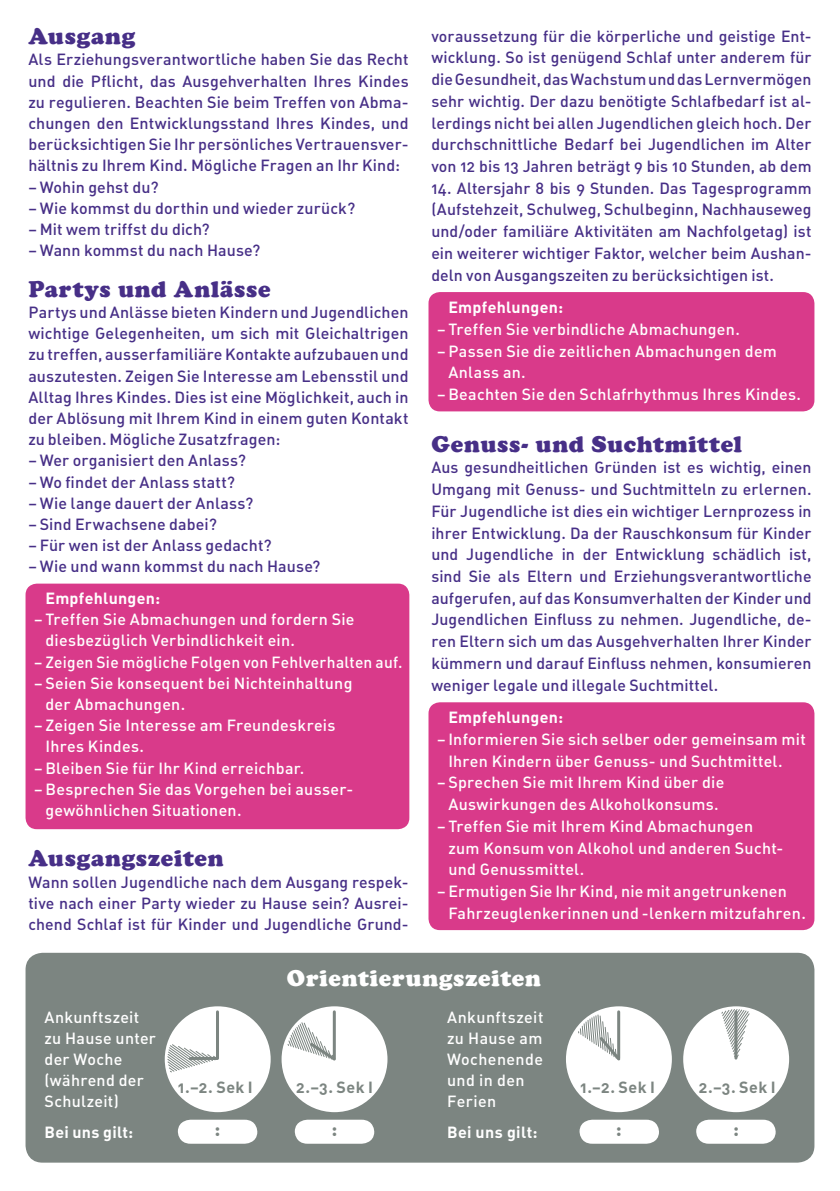
<style>
.page{position:relative;width:840px;height:1191px;background:#fff}
.page>*{position:absolute;margin:0;border:0;box-sizing:border-box;transform-origin:0 0}
.t1{font:900 23.6px "Cooper";letter-spacing:.03em;color:#472f87}
.t2{font:900 23.6px "Cooper";letter-spacing:.035em;color:#fff}
.t3{font:20px "DIN Bold Alternate";color:#7c8581}
.t4{font:16px/21.8px "DIN Medium Alternate";letter-spacing:.01em;color:#472f87;text-align:justify}
.t5{font:16px/21px "DIN Medium Alternate";letter-spacing:.015em;color:#fff}
.t6{font:16px "DIN Bold Alternate";letter-spacing:.015em;color:#fff}
.t7{font:16px "DIN Bold Alternate";letter-spacing:.03em;color:#7c8581}
</style>
<div class="page">
<div style="left:428px;top:702px;width:386px;height:228px;background:#d93a8a;border-radius:11px"></div>
<div style="left:26px;top:583px;width:383px;height:246px;background:#d93a8a;border-radius:11px"></div>
<div style="left:428px;top:292px;width:386px;height:119px;background:#d93a8a;border-radius:11px"></div>
<div style="left:26px;top:952px;width:788px;height:210px;background:#7c8581;border-radius:17px"></div>
<div style="left:165px;top:1006px;width:105px;height:106px;background:#fff;border-radius:50%"></div>
<svg style="left:166px;top:1043px;width:52px;height:30px"></svg>
<hr style="left:216px;top:1011px;width:3px;height:47px;background:#7c8581">
<hr style="left:190px;top:1057px;width:27px;height:3px;background:#7c8581">
<div style="left:281px;top:1006px;width:106px;height:106px;background:#fff;border-radius:50%"></div>
<hr style="left:332px;top:1011px;width:3px;height:47px;background:#7c8581">
<svg style="left:287px;top:1021px;width:49px;height:40px"></svg>
<div style="left:565px;top:1006px;width:106px;height:106px;background:#fff;border-radius:50%"></div>
<hr style="left:617px;top:1011px;width:3px;height:47px;background:#7c8581">
<svg style="left:577px;top:1013px;width:44px;height:48px"></svg>
<div style="left:682px;top:1006px;width:106px;height:106px;background:#fff;border-radius:50%"></div>
<svg style="left:720px;top:1008px;width:30px;height:52px"></svg>
<hr style="left:734px;top:1011px;width:3px;height:47px;background:#7c8581">
<svg style="left:178px;top:1119px;width:79px;height:24px;background:#f4f4f4"></svg>
<svg style="left:294px;top:1119px;width:80px;height:24px;background:#f2f3f3"></svg>
<svg style="left:579px;top:1119px;width:79px;height:24px;background:#f3f4f4"></svg>
<svg style="left:696px;top:1119px;width:79px;height:24px;background:#f3f4f4"></svg>
<h1 class="t1" style="left:28px;top:22px;width:108px">Ausgang</h1>
<p class="t4" style="left:28px;top:48px;width:381px;line-height:21.2px">Als Erziehungsverantwortliche haben Sie das Recht und die Pflicht, das Ausgehverhalten Ihres Kindes zu regulieren. Beachten Sie beim Treffen von Abma&shy;chungen den Entwicklungsstand Ihres Kindes, und berücksichtigen Sie Ihr persönliches Vertrauensver&shy;hältnis zu Ihrem Kind. Mögliche Fragen an Ihr Kind:</p>
<p class="t4" style="left:28px;top:175px;width:132px">– Wohin gehst du?</p>
<p class="t4" style="left:28px;top:196px;width:328px">– Wie kommst du dorthin und wieder zurück?</p>
<p class="t4" style="left:28px;top:218px;width:183px">– Mit wem triffst du dich?</p>
<p class="t4" style="left:28px;top:239px;width:233px">– Wann kommst du nach Hause?</p>
<h1 class="t1" style="left:28px;top:275px;width:244px">Partys und Anlässe</h1>
<p class="t4" style="left:28px;top:301px;width:381px;line-height:21.2px">Partys und Anlässe bieten Kindern und Jugendlichen wichtige Gelegenheiten, um sich mit Gleichaltrigen zu treffen, ausserfamiliäre Kontakte aufzubauen und auszutesten. Zeigen Sie Interesse am Lebensstil und Alltag Ihres Kindes. Dies ist eine Möglichkeit, auch in der Ablösung mit Ihrem Kind in einem guten Kontakt zu bleiben. Mögliche Zusatzfragen:</p>
<p class="t4" style="left:28px;top:449px;width:219px">– Wer organisiert den Anlass?</p>
<p class="t4" style="left:28px;top:470px;width:208px">– Wo findet der Anlass statt?</p>
<p class="t4" style="left:28px;top:491px;width:226px">– Wie lange dauert der Anlass?</p>
<p class="t4" style="left:28px;top:513px;width:190px">– Sind Erwachsene dabei?</p>
<p class="t4" style="left:28px;top:534px;width:245px">– Für wen ist der Anlass gedacht?</p>
<p class="t4" style="left:28px;top:555px;width:293px">– Wie und wann kommst du nach Hause?</p>
<p class="t6" style="left:45px;top:587px;width:116px">Empfehlungen:</p>
<p class="t5" style="left:45px;top:608px;width:310px;text-indent:-11px">– Treffen Sie Abmachungen und fordern Sie diesbezüglich Verbindlichkeit ein.</p>
<p class="t5" style="left:34px;top:650px;width:370px">– Zeigen Sie mögliche Folgen von Fehlverhalten auf.</p>
<p class="t5" style="left:45px;top:672px;width:308px;text-indent:-11px">– Seien Sie konsequent bei Nichteinhaltung der Abmachungen.</p>
<p class="t5" style="left:45px;top:714px;width:291px;text-indent:-11px">– Zeigen Sie Interesse am Freundeskreis<br>Ihres Kindes.</p>
<p class="t5" style="left:34px;top:756px;width:272px">– Bleiben Sie für Ihr Kind erreichbar.</p>
<p class="t5" style="left:45px;top:778px;width:309px;text-indent:-11px">– Besprechen Sie das Vorgehen bei ausser&shy;gewöhnlichen Situationen.</p>
<h1 class="t1" style="left:28px;top:844px;width:197px">Ausgangszeiten</h1>
<p class="t4" style="left:28px;top:870px;width:381px;line-height:21.2px">Wann sollen Jugendliche nach dem Ausgang respek&shy;tive nach einer Party wieder zu Hause sein? Ausrei&shy;chend Schlaf ist für Kinder und Jugendliche Grund-</p>
<p class="t4" style="left:431px;top:24px;width:381px">voraussetzung für die körperliche und geistige Ent&shy;wicklung. So ist genügend Schlaf unter anderem für die Gesundheit, das Wachstum und das Lernvermögen sehr wichtig. Der dazu benötigte Schlafbedarf ist al&shy;lerdings nicht bei allen Jugendlichen gleich hoch. Der durchschnittliche Bedarf bei Jugendlichen im Alter von 12 bis 13 Jahren beträgt 9 bis 10 Stunden, ab dem</p>
<p class="t4" style="left:431px;top:176px;width:381px">14. Altersjahr 8 bis 9 Stunden. Das Tagesprogramm (Aufstehzeit, Schulweg, Schulbeginn, Nachhauseweg und/oder familiäre Aktivitäten am Nachfolgetag) ist ein weiterer wichtiger Faktor, welcher beim Aushan&shy;deln von Ausgangszeiten zu berücksichtigen ist.</p>
<p class="t6" style="left:448px;top:297px;width:116px">Empfehlungen:</p>
<p class="t5" style="left:437px;top:318px;width:304px">– Treffen Sie verbindliche Abmachungen.</p>
<p class="t5" style="left:448px;top:339px;width:330px;line-height:21.8px;text-indent:-11px">– Passen Sie die zeitlichen Abmachungen dem<br>Anlass an.</p>
<p class="t5" style="left:437px;top:383px;width:365px">– Beachten Sie den Schlafrhythmus Ihres Kindes.</p>
<h1 class="t1" style="left:431px;top:430px;width:312px">Genuss- und Suchtmittel</h1>
<p class="t4" style="left:431px;top:456px;width:381px">Aus gesundheitlichen Gründen ist es wichtig, einen Umgang mit Genuss- und Suchtmitteln zu erlernen.<br>Für Jugendliche ist dies ein wichtiger Lernprozess in ihrer Entwicklung. Da der Rauschkonsum für Kinder und Jugendliche in der Entwicklung schädlich ist, sind Sie als Eltern und Erziehungsverantwortliche aufgerufen, auf das Konsumverhalten der Kinder und Jugendlichen Einfluss zu nehmen. Jugendliche, de&shy;ren Eltern sich um das Ausgehverhalten Ihrer Kinder kümmern und darauf Einfluss nehmen, konsumieren weniger legale und illegale Suchtmittel.</p>
<p class="t6" style="left:448px;top:707px;width:116px">Empfehlungen:</p>
<p class="t5" style="left:448px;top:727px;width:359px;line-height:21.8px;text-indent:-11px">– Informieren Sie sich selber oder gemeinsam mit<br>Ihren Kindern über Genuss- und Suchtmittel.</p>
<p class="t5" style="left:437px;top:771px;width:289px;line-height:21.8px;text-align:center">– Sprechen Sie mit Ihrem Kind über die<br>Auswirkungen des Alkoholkonsums.</p>
<p class="t5" style="left:448px;top:814px;width:336px;line-height:21.8px;text-indent:-11px">– Treffen Sie mit Ihrem Kind Abmachungen zum Konsum von Alkohol und anderen Sucht&shy;und Genussmittel.</p>
<p class="t5" style="left:448px;top:879px;width:359px;line-height:21.8px;text-indent:-11px">– Ermutigen Sie Ihr Kind, nie mit angetrunkenen<br>Fahrzeuglenkerinnen und -lenkern mitzufahren.</p>
<p class="t5" style="left:45px;top:1006px;width:113px">Ankunftszeit zu Hause unter der Woche (während der<br>Schulzeit)</p>
<p class="t6" style="left:45px;top:1121px;width:90px">Bei uns gilt:</p>
<h1 class="t2" style="left:287px;top:964px;width:255px">Orientierungszeiten</h1>
<p class="t5" style="left:447px;top:1006px;width:98px">Ankunftszeit zu Hause am<br>Wochenende und in den<br>Ferien</p>
<p class="t6" style="left:447px;top:1121px;width:92px">Bei uns gilt:</p>
<p class="t7" style="left:178px;top:1076px;width:76px">1.–2. Sek I</p>
<p class="t7" style="left:296px;top:1076px;width:78px">2.–3. Sek I</p>
<p class="t7" style="left:579px;top:1076px;width:76px">1.–2. Sek I</p>
<p class="t7" style="left:698px;top:1076px;width:78px">2.–3. Sek I</p>
<p class="t3" style="left:214px;top:1115px;width:8px">:</p>
<p class="t3" style="left:331px;top:1115px;width:8px">:</p>
<p class="t3" style="left:615px;top:1115px;width:8px">:</p>
<p class="t3" style="left:732px;top:1115px;width:8px">:</p>
</div>
